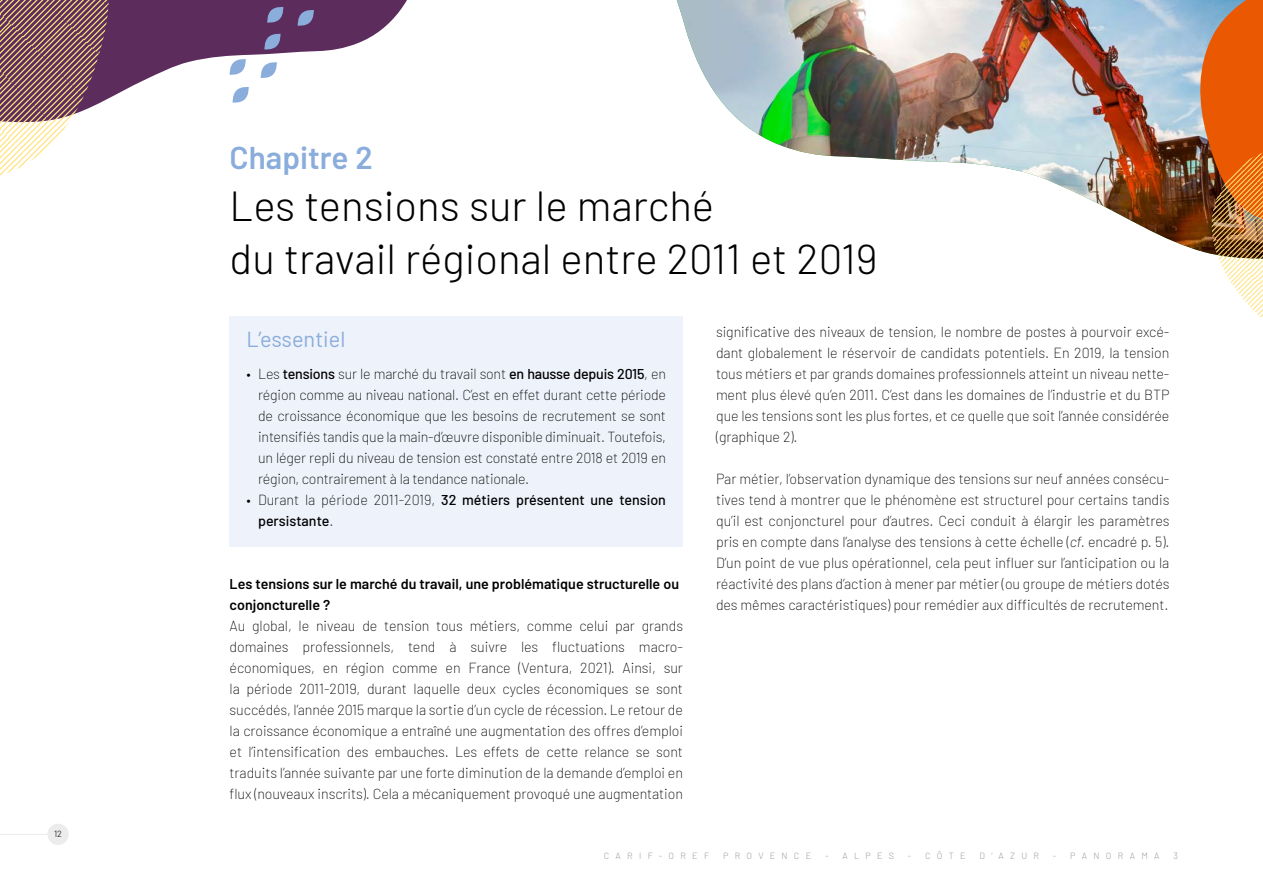
<style>
.page{position:relative;width:1263px;height:893px;background:#fff}
.page>*{position:absolute;margin:0;border:0;box-sizing:border-box;transform-origin:0 0}
.Texte_italique{font:300 42px "Barlow";color:#000}
.Texte_italique-2{font:600 31.5px "Barlow";color:#8aaddc}
.Texte_italique-3{font:21.75px "Barlow";color:#8aaddc}
.Texte_italique-4{font:200 14.25px/21px "Barlow";letter-spacing:-.005em;color:#000;text-align:justify}
.Texte_italique-5{font:600 14.25px/21px "Barlow";color:#000}
.Texte_italique-6{font:500 14.25px/21px "Barlow";color:#000}
.t1{font:300 9px "Barlow";letter-spacing:.7em;color:#9c9c9d}
.t2{font:300 9px "Barlow";color:#000}
.s1{font-weight:500}
.s2{font-weight:200}
.s3{font-style:italic}
</style>
<div class="page">
<img style="left:677px;top:0;width:519px;height:250px">
<div style="left:230px;top:316px;width:453px;height:230px;background:#eef2fa"></div>
<svg style="left:109px;top:0;width:298px;height:98px;fill:#5c2c5d"></svg>
<svg style="left:1196px;top:0;width:67px;height:318px"></svg>
<svg style="left:0;top:0;width:109px;height:175px"></svg>
<svg style="left:264px;top:33px;width:17px;height:17px"></svg>
<svg style="left:267px;top:6px;width:17px;height:18px"></svg>
<svg style="left:297px;top:9px;width:17px;height:18px"></svg>
<svg style="left:260px;top:61px;width:17px;height:18px"></svg>
<svg style="left:229px;top:58px;width:17px;height:18px"></svg>
<svg style="left:232px;top:86px;width:17px;height:17px"></svg>
<hr style="left:0;top:834px;width:50px;height:1px;background:#ececec">
<div style="left:47px;top:824px;width:22px;height:21px;background:#ececec;border-radius:50%"></div>
<p class="t2" style="left:54px;top:828px;width:9px">12</p>
<p class="Texte_italique-2" style="left:230px;top:134px;width:145px">Chapitre 2</p>
<p class="Texte_italique" style="left:230px;top:176px;width:486px">Les tensions sur le marché</p>
<p class="Texte_italique" style="left:230px;top:228px;width:649px">du travail régional entre 2011 et 2019</p>
<p class="Texte_italique-3" style="left:247px;top:324px;width:100px">L’essentiel</p>
<p class="Texte_italique-4" style="left:258px;top:362px;width:409px;text-indent:-11px">• Les <span class="s1">tensions</span> sur le marché du travail sont <span class="s1">en hausse depuis 2015</span>, en région comme au niveau national. C’est en effet durant cette période de croissance économique que les besoins de recrutement se sont intensifiés tandis que la main-d’œuvre disponible diminuait. Toutefois, un léger repli du niveau de tension est constaté entre 2018 et 2019 en région, contrairement à la tendance nationale.</p>
<p class="Texte_italique-6" style="left:258px;top:488px;width:409px;text-indent:-11px"><span class="s2">• Durant la période 2011-2019,</span> 32 métiers présentent une tension persistante<span class="s2">.</span></p>
<p class="Texte_italique-5" style="left:230px;top:572px;width:451px">Les tensions sur le marché du travail, une problématique structurelle ou conjoncturelle ?</p>
<p class="Texte_italique-4" style="left:230px;top:614px;width:455px">Au global, le niveau de tension tous métiers, comme celui par grands domaines professionnels, tend à suivre les fluctuations macro&shy;économiques, en région comme en France (Ventura, 2021). Ainsi, sur la période 2011-2019, durant laquelle deux cycles économiques se sont succédés, l’année 2015 marque la sortie d’un cycle de récession. Le retour de la croissance économique a entraîné une augmentation des offres d’emploi et l’intensification des embauches. Les effets de cette relance se sont traduits l’année suivante par une forte diminution de la demande d’emploi en flux (nouveaux inscrits). Cela a mécaniquement provoqué une augmentation</p>
<p class="Texte_italique-4" style="left:716px;top:320px;width:455px">significative des niveaux de tension, le nombre de postes à pourvoir excé&shy;dant globalement le réservoir de candidats potentiels. En 2019, la tension tous métiers et par grands domaines professionnels atteint un niveau nette&shy;ment plus élevé qu’en 2011. C’est dans les domaines de l’industrie et du BTP que les tensions sont les plus fortes, et ce quelle que soit l’année considérée (graphique 2).</p>
<p class="Texte_italique-4" style="left:716px;top:467px;width:455px">Par métier, l’observation dynamique des tensions sur neuf années consécu&shy;tives tend à montrer que le phénomène est structurel pour certains tandis qu’il est conjoncturel pour d’autres. Ceci conduit à élargir les paramètres pris en compte dans l’analyse des tensions à cette échelle (<span class="s3">cf.</span> encadré p. 5).<br>D’un point de vue plus opérationnel, cela peut influer sur l’anticipation ou la réactivité des plans d’action à mener par métier (ou groupe de métiers dotés des mêmes caractéristiques) pour remédier aux difficultés de recrutement.</p>
<p class="t1" style="left:604px;top:850px;width:107px">CARIF-OREF</p>
<p class="t1" style="left:723px;top:850px;width:90px">PROVENCE</p>
<p class="t1" style="left:825px;top:850px;width:71px">- ALPES</p>
<p class="t1" style="left:908px;top:850px;width:59px">- CÔTE</p>
<p class="t1" style="left:979px;top:850px;width:61px">D’AZUR</p>
<p class="t1" style="left:1053px;top:850px;width:108px">- PANORAMA</p>
<p class="t1" style="left:1173px;top:850px;width:6px">3</p>
</div>
